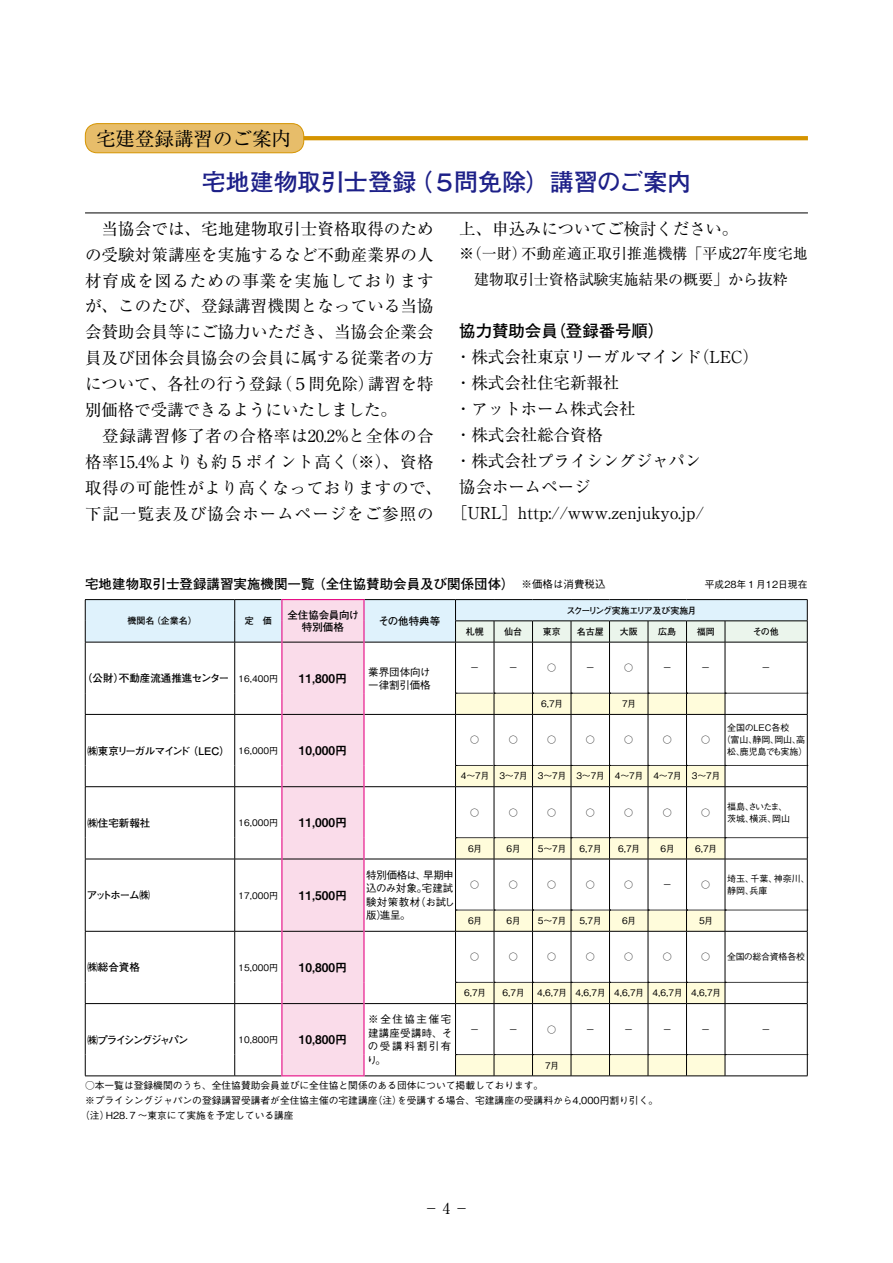
<style>
.page{position:relative;width:893px;height:1263px;background:#fff}
.page>*{position:absolute;margin:0;border:0;box-sizing:border-box;transform-origin:0 0}
.t1{font:700 24px "Futo Go B101 Pro";letter-spacing:-.005em;color:#1d2088}
.t2{font:19.5px "Ryumin Pro";color:#000}
.t3{font:16.5px/26px "Ryumin Pro";letter-spacing:.005em;color:#000}
.t4{font:700 16.5px "Futo Go B101 Pro";letter-spacing:-.005em;color:#000}
.t5{font:15px/25.8px "Ryumin Pro";letter-spacing:-.005em;color:#000;text-align:center}
.t6{font:700 13.5px "Futo Go B101 Pro";color:#000}
.t7{font:12px "Midashi Go Pro MB31";color:#000}
.t8{font:500 10.5px/13.5px "Gothic BBB Pro";letter-spacing:.01em;color:#000;text-align:justify}
.t9{font:700 10.5px/12px "Futo Go B101 Pro";color:#000;text-align:center}
.t10{font:700 10.5px "Futo Go B101 Pro";letter-spacing:-.035em;color:#000}
.t11{font:700 10.5px "Futo Go B101 Pro";letter-spacing:-.115em;color:#000}
.t12{font:700 10.5px "Futo Go B101 Pro";letter-spacing:-.15em;color:#000}
.t13{font:500 9.75px "Gothic BBB Pro";color:#000}
.t14{font:500 9px "Gothic BBB Pro";letter-spacing:-.03em;color:#000}
.t15{font:500 9px/12px "Gothic BBB Pro";color:#000}
.t16{font:700 9px "Futo Go B101 Pro";letter-spacing:-.005em;color:#000}
.t17{font:500 9px "Gothic BBB Pro";letter-spacing:-.065em;color:#000}
.t18{font:700 9px "Futo Go B101 Pro";letter-spacing:-.08em;color:#000}
.t19{font:500 9px "Gothic BBB Pro";letter-spacing:-.055em;color:#000}
.s1{font-family:"Gothic BBB Pro";font-weight:500;font-size:10.5px}
.s2{font-family:"Gothic BBB Pro";font-weight:500;font-size:9px}
</style>
<div class="page">
<svg style="left:304px;top:136px;width:504px;height:4px;background:#d59504"></svg>
<div style="left:85px;top:124px;width:219px;height:29px;background:#e7bd6a;border-radius:12px"></div>
<div style="left:85px;top:123px;width:219px;height:30px;border:1px solid #d59400;border-radius:12px"></div>
<hr style="left:85px;top:213px;width:723px;height:1px;background:#000">
<hr style="left:85px;top:599px;width:150px;height:1px;background:#000">
<hr style="left:235px;top:599px;width:46px;height:1px;background:#000">
<hr style="left:364px;top:599px;width:91px;height:1px;background:#000">
<hr style="left:455px;top:599px;width:39px;height:1px;background:#000">
<hr style="left:494px;top:599px;width:38px;height:1px;background:#000">
<hr style="left:532px;top:599px;width:39px;height:1px;background:#000">
<hr style="left:571px;top:599px;width:38px;height:1px;background:#000">
<hr style="left:609px;top:599px;width:39px;height:1px;background:#000">
<hr style="left:648px;top:599px;width:38px;height:1px;background:#000">
<hr style="left:686px;top:599px;width:39px;height:1px;background:#000">
<hr style="left:725px;top:599px;width:82px;height:1px;background:#000">
<hr style="left:281px;top:599px;width:83px;height:1px;background:#e4007f">
<svg style="left:85px;top:600px;width:723px;height:476px"></svg>
<hr style="left:363px;top:1054px;width:2px;height:21px;background:#e4007f">
<hr style="left:281px;top:1075px;width:83px;height:1px;background:#e4007f">
<p class="t2" style="left:96px;top:123px;width:196px">宅建登録講習のご案内</p>
<h1 class="t1" style="left:202px;top:163px;width:491px">宅地建物取引士登録（５問免除）講習のご案内</h1>
<p class="t3" style="left:85px;top:214px;width:358px">　当協会では、宅地建物取引士資格取得のための受験対策講座を実施するなど不動産業界の人材育成を図るための事業を実施しておりますが、このたび、登録講習機関となっている当協会賛助会員等にご協力いただき、当協会企業会員及び団体会員協会の会員に属する従業者の方について、各社の行う登録（５問免除）講習を特別価格で受講できるようにいたしました。<br>　登録講習修了者の合格率は20.2%と全体の合格率15.4%よりも約５ポイント高く（※）、資格取得の可能性がより高くなっておりますので、下記一覧表及び協会ホームページをご参照の</p>
<p class="t3" style="left:459px;top:214px;width:281px">上、申込みについてご検討ください。</p>
<p class="t5" style="left:459px;top:240px;width:350px">※（一財）不動産適正取引推進機構「平成27年度宅地建物取引士資格試験実施結果の概要」から抜粋</p>
<p class="t4" style="left:459px;top:317px;width:207px">協力賛助会員（登録番号順）</p>
<p class="t3" style="left:455px;top:343px;width:305px">・株式会社東京リーガルマインド（LEC）</p>
<p class="t3" style="left:455px;top:369px;width:166px">・株式会社住宅新報社</p>
<p class="t3" style="left:455px;top:394px;width:182px">・アットホーム株式会社</p>
<p class="t3" style="left:455px;top:420px;width:149px">・株式会社総合資格</p>
<p class="t3" style="left:455px;top:446px;width:248px">・株式会社プライシングジャパン</p>
<p class="t3" style="left:459px;top:472px;width:133px">協会ホームページ</p>
<p class="t3" style="left:451px;top:498px;width:254px">［URL］http://www.zenjukyo.jp/</p>
<p class="t6" style="left:85px;top:573px;width:522px">宅地建物取引士登録講習実施機関一覧 （全住協賛助会員及び関係団体）　<span class="s1">※価格は消費税込</span></p>
<p class="t13" style="left:705px;top:576px;width:104px">平成28年１月12日現在</p>
<p class="t16" style="left:128px;top:614px;width:71px">機関名（企業名）</p>
<p class="t16" style="left:245px;top:614px;width:28px">定　価</p>
<p class="t9" style="left:287px;top:607px;width:73px">全住協会員向け特別価格</p>
<p class="t10" style="left:378px;top:612px;width:63px">その他特典等</p>
<p class="t18" style="left:566px;top:603px;width:132px">スクーリング実施エリア及び実施月</p>
<p class="t16" style="left:466px;top:624px;width:19px">札幌</p>
<p class="t16" style="left:504px;top:624px;width:19px">仙台</p>
<p class="t16" style="left:543px;top:624px;width:19px">東京</p>
<p class="t16" style="left:577px;top:624px;width:28px">名古屋</p>
<p class="t16" style="left:620px;top:624px;width:19px">大阪</p>
<p class="t16" style="left:658px;top:624px;width:19px">広島</p>
<p class="t16" style="left:697px;top:624px;width:19px">福岡</p>
<p class="t16" style="left:753px;top:624px;width:27px">その他</p>
<p class="t9" style="left:82px;top:671px;width:198px">（公財）不動産流通推進センター <span class="s2">16,400円</span></p>
<p class="t7" style="left:299px;top:669px;width:50px">11,800円</p>
<p class="t8" style="left:368px;top:663px;width:64px">業界団体向け一律割引価格</p>
<p class="t14" style="left:470px;top:660px;width:10px">－</p>
<p class="t14" style="left:509px;top:660px;width:10px">－</p>
<p class="t14" style="left:547px;top:660px;width:10px">○</p>
<p class="t14" style="left:586px;top:660px;width:10px">－</p>
<p class="t14" style="left:624px;top:660px;width:10px">○</p>
<p class="t14" style="left:663px;top:660px;width:10px">－</p>
<p class="t14" style="left:701px;top:660px;width:10px">－</p>
<p class="t14" style="left:762px;top:660px;width:10px">－</p>
<p class="t14" style="left:541px;top:697px;width:24px">6,7月</p>
<p class="t14" style="left:622px;top:697px;width:16px">7月</p>
<p class="t11" style="left:87px;top:742px;width:192px">㈱東京リーガルマインド（LEC） <span class="s2">16,000円</span></p>
<p class="t7" style="left:299px;top:741px;width:50px">10,000円</p>
<p class="t15" style="left:727px;top:721px;width:64px">全国のLEC各校</p>
<p class="t14" style="left:722px;top:733px;width:85px">（富山、静岡、岡山、高</p>
<p class="t19" style="left:727px;top:745px;width:82px">松、鹿児島でも実施）</p>
<p class="t14" style="left:470px;top:733px;width:10px">○</p>
<p class="t14" style="left:509px;top:733px;width:10px">○</p>
<p class="t14" style="left:547px;top:733px;width:10px">○</p>
<p class="t14" style="left:586px;top:733px;width:10px">○</p>
<p class="t14" style="left:624px;top:733px;width:10px">○</p>
<p class="t14" style="left:663px;top:733px;width:10px">○</p>
<p class="t14" style="left:701px;top:733px;width:10px">○</p>
<p class="t10" style="left:87px;top:814px;width:64px">㈱住宅新報社</p>
<p class="t14" style="left:238px;top:816px;width:41px">16,000円</p>
<p class="t7" style="left:299px;top:813px;width:50px">11,000円</p>
<p class="t10" style="left:87px;top:887px;width:64px">アットホーム㈱</p>
<p class="t14" style="left:238px;top:888px;width:41px">17,000円</p>
<p class="t7" style="left:299px;top:885px;width:50px">11,500円</p>
<p class="t10" style="left:87px;top:959px;width:54px">㈱総合資格</p>
<p class="t14" style="left:238px;top:960px;width:41px">15,000円</p>
<p class="t7" style="left:299px;top:958px;width:50px">10,800円</p>
<p class="t17" style="left:461px;top:769px;width:261px">4～7月 3～7月 3～7月 3～7月 4～7月 4～7月 3～7月</p>
<p class="t14" style="left:470px;top:805px;width:10px">○</p>
<p class="t14" style="left:509px;top:805px;width:10px">○</p>
<p class="t14" style="left:547px;top:805px;width:10px">○</p>
<p class="t14" style="left:586px;top:805px;width:10px">○</p>
<p class="t14" style="left:624px;top:805px;width:10px">○</p>
<p class="t14" style="left:663px;top:805px;width:10px">○</p>
<p class="t14" style="left:701px;top:805px;width:10px">○</p>
<p class="t15" style="left:727px;top:799px;width:64px">福島、さいたま、茨城、横浜、岡山</p>
<p class="t14" style="left:468px;top:841px;width:16px">6月</p>
<p class="t14" style="left:507px;top:841px;width:16px">6月</p>
<p class="t14" style="left:538px;top:841px;width:30px">5～7月</p>
<p class="t14" style="left:580px;top:841px;width:24px">6,7月</p>
<p class="t14" style="left:618px;top:841px;width:24px">6,7月</p>
<p class="t14" style="left:661px;top:841px;width:16px">6月</p>
<p class="t14" style="left:695px;top:841px;width:24px">6,7月</p>
<p class="t8" style="left:366px;top:867px;width:90px">特別価格は、早期申込のみ対象。宅建試験対策教材（お試し版）進呈。</p>
<p class="t14" style="left:470px;top:877px;width:10px">○</p>
<p class="t14" style="left:509px;top:877px;width:10px">○</p>
<p class="t14" style="left:547px;top:877px;width:10px">○</p>
<p class="t14" style="left:586px;top:877px;width:10px">○</p>
<p class="t14" style="left:624px;top:877px;width:10px">○</p>
<p class="t14" style="left:663px;top:877px;width:10px">－</p>
<p class="t14" style="left:701px;top:877px;width:10px">○</p>
<p class="t15" style="left:727px;top:871px;width:84px">埼玉、千葉、神奈川、静岡、兵庫</p>
<p class="t14" style="left:468px;top:913px;width:16px">6月</p>
<p class="t14" style="left:507px;top:913px;width:16px">6月</p>
<p class="t14" style="left:538px;top:913px;width:30px">5～7月</p>
<p class="t14" style="left:580px;top:913px;width:24px">5,7月</p>
<p class="t14" style="left:622px;top:913px;width:16px">6月</p>
<p class="t14" style="left:699px;top:913px;width:16px">5月</p>
<p class="t14" style="left:470px;top:949px;width:10px">○</p>
<p class="t14" style="left:509px;top:949px;width:10px">○</p>
<p class="t14" style="left:547px;top:949px;width:10px">○</p>
<p class="t14" style="left:586px;top:949px;width:10px">○</p>
<p class="t14" style="left:624px;top:949px;width:10px">○</p>
<p class="t14" style="left:663px;top:949px;width:10px">○</p>
<p class="t14" style="left:701px;top:949px;width:106px">○ 全国の総合資格各校</p>
<p class="t14" style="left:464px;top:986px;width:24px">6,7月</p>
<p class="t14" style="left:503px;top:986px;width:24px">6,7月</p>
<p class="t14" style="left:537px;top:986px;width:186px">4,6,7月 4,6,7月 4,6,7月 4,6,7月 4,6,7月</p>
<p class="t8" style="left:367px;top:1011px;width:87px">※全住協主催宅建講座受講時、その受講料割引有り。</p>
<p class="t14" style="left:470px;top:1022px;width:10px">－</p>
<p class="t14" style="left:509px;top:1022px;width:10px">－</p>
<p class="t14" style="left:547px;top:1022px;width:10px">○</p>
<p class="t14" style="left:586px;top:1022px;width:10px">－</p>
<p class="t14" style="left:624px;top:1022px;width:10px">－</p>
<p class="t14" style="left:663px;top:1022px;width:10px">－</p>
<p class="t14" style="left:701px;top:1022px;width:10px">－</p>
<p class="t14" style="left:762px;top:1022px;width:10px">－</p>
<p class="t14" style="left:545px;top:1058px;width:16px">7月</p>
<p class="t13" style="left:85px;top:1078px;width:460px">○本一覧は登録機関のうち、全住協賛助会員並びに全住協と関係のある団体について掲載しております。</p>
<p class="t13" style="left:85px;top:1093px;width:575px">※プライシングジャパンの登録講習受講者が全住協主催の宅建講座（注）を受講する場合、宅建講座の受講料から4,000円割り引く。</p>
<p class="t13" style="left:80px;top:1108px;width:215px">（注）H28.７〜東京にて実施を予定している講座</p>
<p class="t12" style="left:87px;top:1031px;width:103px">㈱プライシングジャパン</p>
<p class="t14" style="left:238px;top:1032px;width:41px">10,800円</p>
<p class="t7" style="left:299px;top:1030px;width:50px">10,800円</p>
<p class="t5" style="left:424px;top:1194px;width:46px">−4−</p>
</div>
